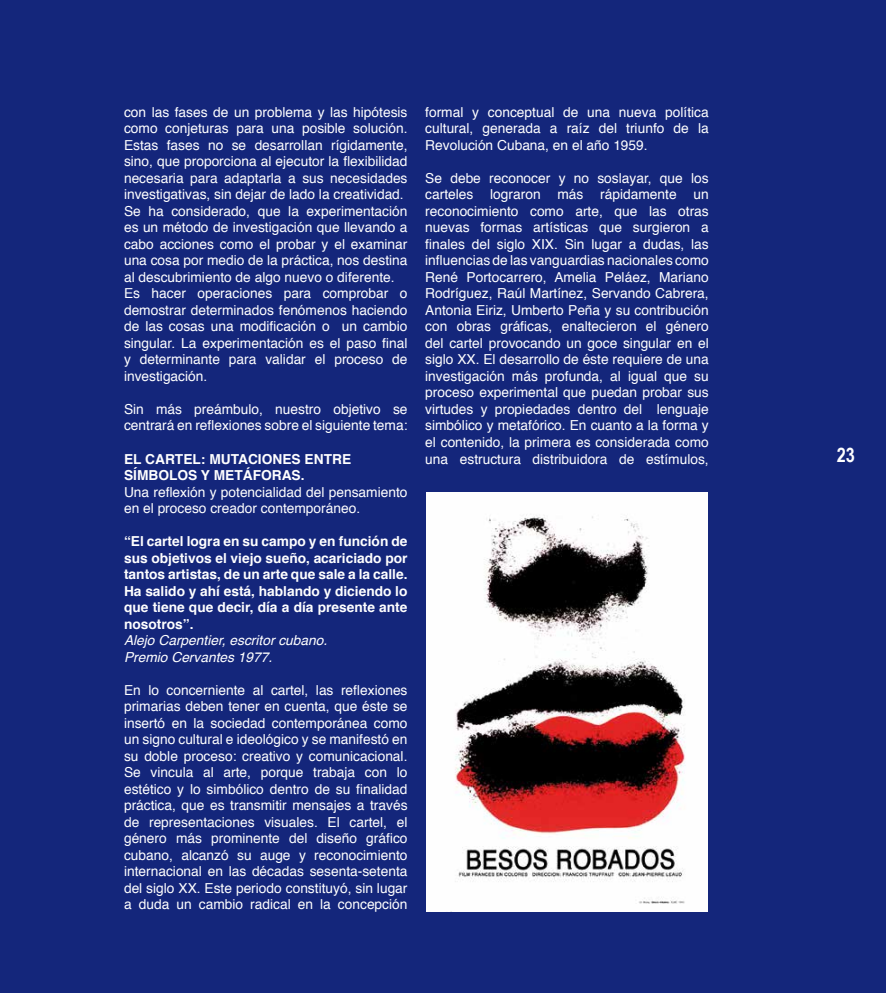
<style>
.page{position:relative;width:886px;height:993px;background:#fff}
.page>*{position:absolute;margin:0;border:0;box-sizing:border-box;transform-origin:0 0}
.t1{font:700 20px "Arial Narrow";color:#fff}
.t2{font:13.75px/16.5px "Helvetica";color:#fff}
.t3{font:700 13.75px/16.5px "Helvetica";color:#fff}
.t4{font:italic 13.75px/16.5px "Helvetica";color:#fff}
</style>
<div class="page">
<div style="left:0;top:0;width:886px;height:992px;background:#14267b"></div>
<img style="left:426px;top:493px;width:281px;height:418px">
<p class="t2" style="left:124px;top:104px;width:285px">con las fases de un problema y las hipótesis como conjeturas para una posible solución.<br>Estas fases no se desarrollan rígidamente, sino, que proporciona al ejecutor la flexibilidad necesaria para adaptarla a sus necesidades investigativas, sin dejar de lado la creatividad.<br>Se ha considerado, que la experimentación es un método de investigación que llevando a cabo acciones como el probar y el examinar una cosa por medio de la práctica, nos destina al descubrimiento de algo nuevo o diferente.<br>Es hacer operaciones para comprobar o demostrar determinados fenómenos haciendo de las cosas una modificación o un cambio singular. La experimentación es el paso final y determinante para validar el proceso de investigación.</p>
<p class="t2" style="left:124px;top:401px;width:285px">Sin más preámbulo, nuestro objetivo se centrará en reflexiones sobre el siguiente tema:</p>
<p class="t3" style="left:124px;top:450px;width:229px">EL CARTEL: MUTACIONES ENTRE<br>SÍMBOLOS Y METÁFORAS.</p>
<p class="t2" style="left:124px;top:483px;width:285px">Una reflexión y potencialidad del pensamiento en el proceso creador contemporáneo.</p>
<p class="t3" style="left:124px;top:533px;width:285px;text-align:justify">“El cartel logra en su campo y en función de sus objetivos el viejo sueño, acariciado por tantos artistas, de un arte que sale a la calle.<br>Ha salido y ahí está, hablando y diciendo lo que tiene que decir, día a día presente ante nosotros”.</p>
<p class="t4" style="left:124px;top:632px;width:205px">Alejo Carpentier, escritor cubano.<br>Premio Cervantes 1977.</p>
<p class="t2" style="left:124px;top:681px;width:285px;text-align:justify">En lo concerniente al cartel, las reflexiones primarias deben tener en cuenta, que éste se insertó en la sociedad contemporánea como un signo cultural e ideológico y se manifestó en su doble proceso: creativo y comunicacional.<br>Se vincula al arte, porque trabaja con lo estético y lo simbólico dentro de su finalidad práctica, que es transmitir mensajes a través de representaciones visuales. El cartel, el género más prominente del diseño gráfico cubano, alcanzó su auge y reconocimiento internacional en las décadas sesenta-setenta del siglo XX. Este periodo constituyó, sin lugar a duda un cambio radical en la concepción</p>
<p class="t2" style="left:425px;top:104px;width:285px;text-align:justify">formal y conceptual de una nueva política cultural, generada a raíz del triunfo de la Revolución Cubana, en el año 1959.</p>
<p class="t2" style="left:425px;top:170px;width:285px;text-align:justify">Se debe reconocer y no soslayar, que los carteles lograron más rápidamente un reconocimiento como arte, que las otras nuevas formas artísticas que surgieron a finales del siglo XIX. Sin lugar a dudas, las influencias de las vanguardias nacionales como René Portocarrero, Amelia Peláez, Mariano Rodríguez, Raúl Martínez, Servando Cabrera, Antonia Eiriz, Umberto Peña y su contribución con obras gráficas, enaltecieron el género del cartel provocando un goce singular en el siglo XX. El desarrollo de éste requiere de una investigación más profunda, al igual que su proceso experimental que puedan probar sus virtudes y propiedades dentro del lenguaje simbólico y metafórico. En cuanto a la forma y el contenido, la primera es considerada como una estructura distribuidora de estímulos,</p>
<h1 class="t1" style="left:837px;top:443px;width:20px">23</h1>
</div>
